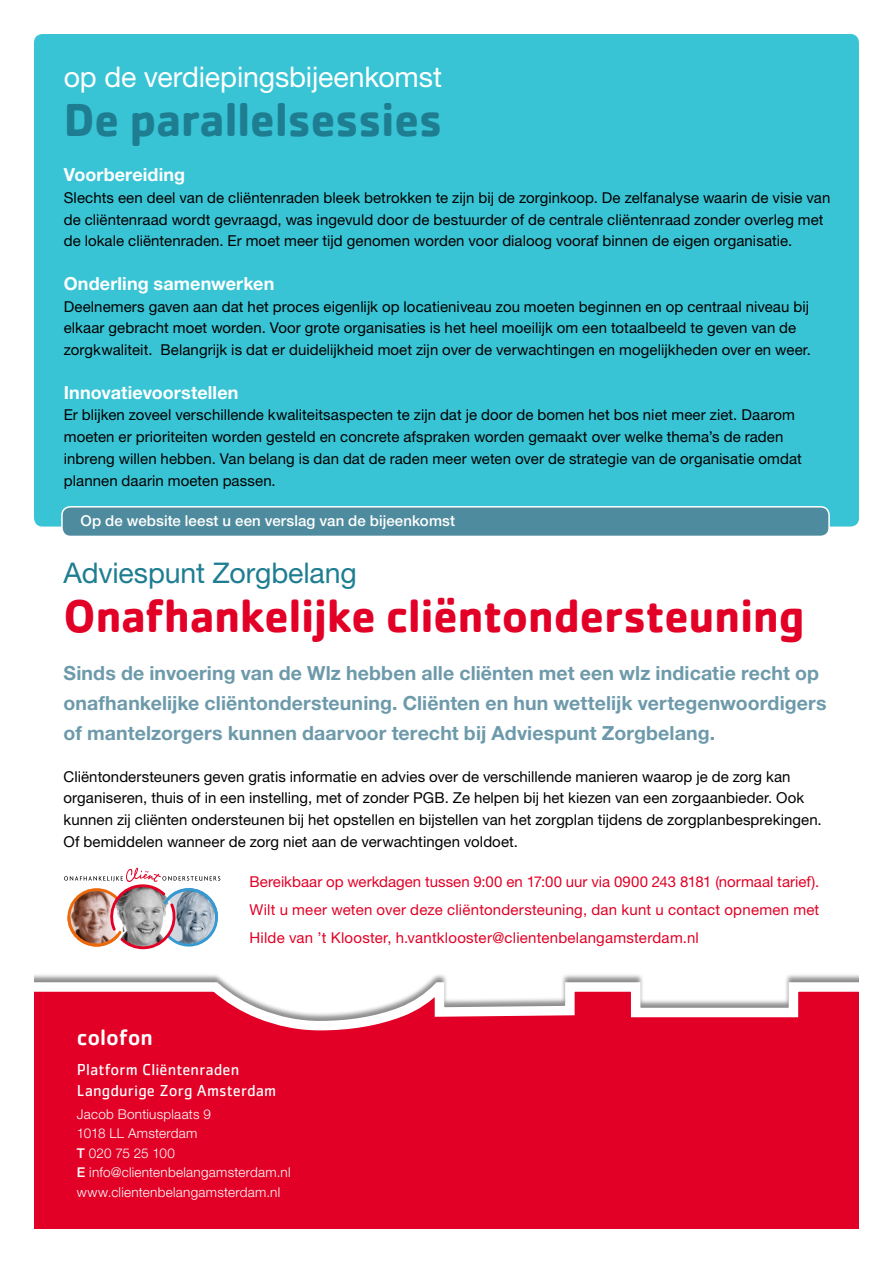
<style>
.page{position:relative;width:893px;height:1263px;background:#fff}
.page>*{position:absolute;margin:0;border:0;box-sizing:border-box;transform-origin:0 0}
.t1{font:700 48px "Cachet";letter-spacing:-.015em;color:#1e7d91}
.t2{font:700 47.25px "Cachet";letter-spacing:-.01em;color:#e20026}
.t3{font:28.5px "Helvetica Neue LT Std";letter-spacing:-.005em;color:#fff}
.t4{font:28.5px "Helvetica Neue LT Std";letter-spacing:-.005em;color:#1e7d91}
.t5{font:500 22.5px "Cachet Std";color:#fff}
.t6{font:700 19.5px/30px "Helvetica Neue LT Std";letter-spacing:.005em;color:#6d9aaa}
.t7{font:700 18px "Helvetica Neue LT Std";letter-spacing:.005em;color:#fff}
.t8{font:16.5px/21px "Cachet Std";letter-spacing:.005em;color:#fff}
.t9{font:15px/21.8px "Helvetica Neue LT Std";letter-spacing:.005em;color:#000}
.t10{font:15px/27.8px "Helvetica Neue LT Std";letter-spacing:.015em;color:#e20026;text-align:justify}
.t11{font:500 15px "Helvetica Neue LT Std";letter-spacing:.005em;color:#fff}
.t12{font:300 13.5px/19.5px "Helvetica Neue";letter-spacing:.02em;color:#fff}
.s1{font-weight:500}
</style>
<div class="page">
<div style="left:34px;top:34px;width:825px;height:493px;background:#38c4d5;border-radius:9px"></div>
<div style="left:34px;top:1035px;width:825px;height:194px;background:#e20026"></div>
<svg style="left:34px;top:977px;width:825px;height:58px"></svg>
<div style="left:62px;top:507px;width:767px;height:29px;background:#4f8b9e;border-radius:9px"></div>
<div style="left:61px;top:506px;width:769px;height:31px;border:2px solid #fff;border-radius:9px"></div>
<svg style="left:64px;top:868px;width:156px;height:81px"></svg>
<h3 class="t3" style="left:64px;top:60px;width:380px">op de verdiepingsbijeenkomst</h3>
<h1 class="t1" style="left:64px;top:89px;width:381px">De parallelsessies</h1>
<p class="t7" style="left:64px;top:164px;width:123px">Voorbereiding</p>
<p class="t9" style="left:64px;top:186px;width:768px">Slechts een deel van de cliëntenraden bleek betrokken te zijn bij de zorginkoop. De zelfanalyse waarin de visie van de cliëntenraad wordt gevraagd, was ingevuld door de bestuurder of de centrale cliëntenraad zonder overleg met de lokale cliëntenraden. Er moet meer tijd genomen worden voor dialoog vooraf binnen de eigen organisatie.</p>
<p class="t7" style="left:64px;top:272px;width:212px">Onderling samenwerken</p>
<p class="t9" style="left:64px;top:295px;width:749px">Deelnemers gaven aan dat het proces eigenlijk op locatieniveau zou moeten beginnen en op centraal niveau bij elkaar gebracht moet worden. Voor grote organisaties is het heel moeilijk om een totaalbeeld te geven van de zorgkwaliteit. Belangrijk is dat er duidelijkheid moet zijn over de verwachtingen en mogelijkheden over en weer.</p>
<p class="t7" style="left:64px;top:381px;width:176px">Innovatievoorstellen</p>
<p class="t9" style="left:64px;top:404px;width:740px">Er blijken zoveel verschillende kwaliteitsaspecten te zijn dat je door de bomen het bos niet meer ziet. Daarom moeten er prioriteiten worden gesteld en concrete afspraken worden gemaakt over welke thema’s de raden inbreng willen hebben. Van belang is dan dat de raden meer weten over de strategie van de organisatie omdat plannen daarin moeten passen.</p>
<p class="t11" style="left:81px;top:512px;width:376px">Op de website leest u een verslag van de bijeenkomst</p>
<h3 class="t4" style="left:64px;top:556px;width:295px">Adviespunt Zorgbelang</h3>
<h2 class="t2" style="left:64px;top:586px;width:743px">Onafhankelijke cliëntondersteuning</h2>
<p class="t6" style="left:64px;top:658px;width:764px">Sinds de invoering van de Wlz hebben alle cliënten met een wlz indicatie recht op onafhankelijke cliëntondersteuning. Cliënten en hun wettelijk vertegenwoordigers of mantelzorgers kunnen daarvoor terecht bij Adviespunt Zorgbelang.</p>
<p class="t9" style="left:64px;top:765px;width:760px">Cliëntondersteuners geven gratis informatie en advies over de verschillende manieren waarop je de zorg kan organiseren, thuis of in een instelling, met of zonder PGB. Ze helpen bij het kiezen van een zorgaanbieder. Ook kunnen zij cliënten ondersteunen bij het opstellen en bijstellen van het zorgplan tijdens de zorgplanbesprekingen.<br>Of bemiddelen wanneer de zorg niet aan de verwachtingen voldoet.</p>
<p class="t10" style="left:250px;top:868px;width:571px">Bereikbaar op werkdagen tussen 9:00 en 17:00 uur via 0900 243 8181 (normaal tarief).<br>Wilt u meer weten over deze cliëntondersteuning, dan kunt u contact opnemen met Hilde van ’t Klooster, h.vantklooster@clientenbelangamsterdam.nl</p>
<h3 class="t5" style="left:77px;top:1024px;width:78px">colofon</h3>
<p class="t8" style="left:77px;top:1059px;width:201px">Platform Cliëntenraden<br>Langdurige Zorg Amsterdam</p>
<p class="t12" style="left:77px;top:1104px;width:215px">Jacob Bontiusplaats 9<br>1018 LL Amsterdam<br><span class="s1">T</span> 020 75 25 100<br><span class="s1">E</span> info@clientenbelangamsterdam.nl www.clientenbelangamsterdam.nl</p>
</div>
